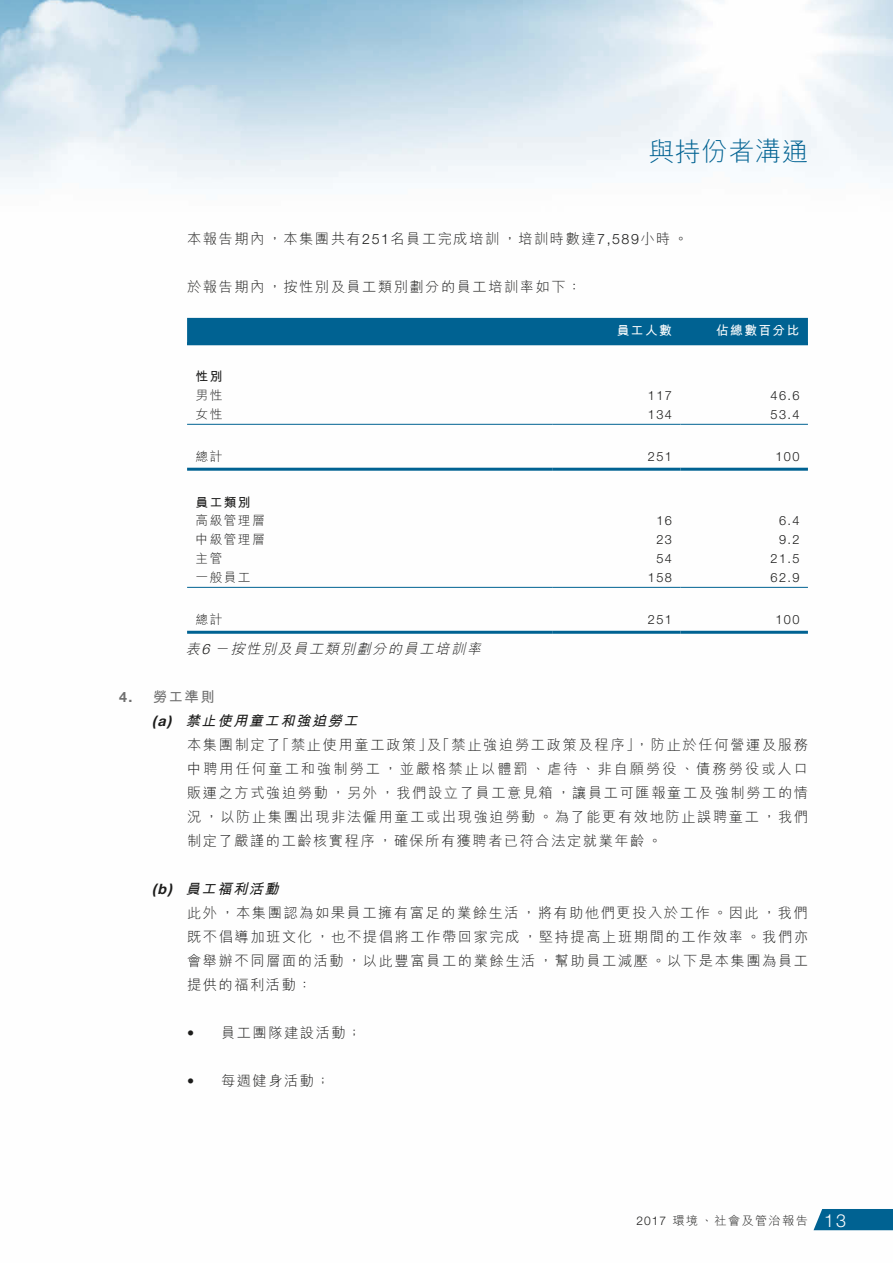
<style>
.page{position:relative;width:893px;height:1263px;background:#fff}
.page>*{position:absolute;margin:0;border:0;box-sizing:border-box;transform-origin:0 0}
.t1{font:300 26.25px "M Hei HK";letter-spacing:.015em;color:#006292}
.t2{font:300 14.25px/24px "M Hei HK";letter-spacing:.11em;color:#1c1c1b}
.t3{font:300 14.25px "M Hei HK";letter-spacing:.14em;color:#1c1c1b}
.t4{font:italic 300 14.25px "M Hei HK";color:#1c1c1b}
.t5{font:italic 700 14.25px "M Hei HK";color:#1c1c1b}
.t6{font:700 14.25px "M Hei HK";color:#6f6f6f}
.t7{font:300 12.75px "Helvetica Neue LT Std";letter-spacing:.105em;color:#1c1c1b}
.t8{font:300 12.75px "M Hei HK";letter-spacing:.105em;color:#1c1c1b}
.t9{font:700 12.75px "M Hei HK";letter-spacing:.105em;color:#fff}
.t10{font:700 12.75px "M Hei HK";letter-spacing:.105em;color:#1c1c1b}
.t11{font:300 12px "M Hei HK";letter-spacing:.105em;color:#1c1c1b}
.s1{font-family:"Helvetica Neue LT Std"}
.s2{font-family:"Helvetica Neue LT Std";font-weight:700;font-style:italic}
.s3{font-weight:700;font-style:italic}
.s4{font-family:"Helvetica Neue LT Std";font-size:18px;color:#fff}
</style>
<div class="page">
<img style="left:0;top:0;width:893px;height:1231px">
<div style="left:813px;top:1209px;width:80px;height:21px;background:#006292"></div>
<div style="left:187px;top:318px;width:621px;height:24px;background:#006292"></div>
<hr style="left:187px;top:342px;width:366px;height:3px;background:#006292">
<hr style="left:553px;top:342px;width:127px;height:3px;background:#006292">
<hr style="left:680px;top:342px;width:128px;height:3px;background:#006292">
<hr style="left:187px;top:424px;width:366px;height:1px;background:#006292">
<hr style="left:553px;top:424px;width:127px;height:1px;background:#006292">
<hr style="left:680px;top:424px;width:128px;height:1px;background:#006292">
<hr style="left:187px;top:468px;width:366px;height:3px;background:#006292">
<hr style="left:553px;top:468px;width:127px;height:3px;background:#006292">
<hr style="left:680px;top:468px;width:128px;height:3px;background:#006292">
<hr style="left:187px;top:587px;width:366px;height:1px;background:#006292">
<hr style="left:553px;top:587px;width:127px;height:1px;background:#006292">
<hr style="left:680px;top:587px;width:128px;height:1px;background:#006292">
<hr style="left:187px;top:631px;width:366px;height:3px;background:#006292">
<hr style="left:553px;top:631px;width:127px;height:3px;background:#006292">
<hr style="left:680px;top:631px;width:128px;height:3px;background:#006292">
<h1 class="t1" style="left:648px;top:133px;width:161px">與持份者溝通</h1>
<p class="t2" style="left:187px;top:226px;width:502px">本報告期內，本集團共有<span class="s1">251</span>名員工完成培訓，培訓時數達<span class="s1">7,589</span>小時。</p>
<p class="t2" style="left:187px;top:274px;width:396px">於報告期內，按性別及員工類別劃分的員工培訓率如下：</p>
<p class="t9" style="left:617px;top:321px;width:57px">員工人數</p>
<p class="t9" style="left:716px;top:321px;width:85px">佔總數百分比</p>
<p class="t10" style="left:196px;top:367px;width:28px">性別</p>
<p class="t8" style="left:196px;top:386px;width:28px">男性</p>
<p class="t7" style="left:648px;top:387px;width:25px">117</p>
<p class="t7" style="left:771px;top:387px;width:30px">46.6</p>
<p class="t8" style="left:196px;top:405px;width:28px">女性</p>
<p class="t7" style="left:648px;top:406px;width:25px">134</p>
<p class="t7" style="left:771px;top:406px;width:30px">53.4</p>
<p class="t8" style="left:196px;top:447px;width:28px">總計</p>
<p class="t7" style="left:648px;top:448px;width:25px">251</p>
<p class="t7" style="left:775px;top:448px;width:25px">100</p>
<p class="t10" style="left:196px;top:493px;width:57px">員工類別</p>
<p class="t8" style="left:196px;top:512px;width:71px">高級管理層</p>
<p class="t7" style="left:656px;top:513px;width:17px">16</p>
<p class="t7" style="left:779px;top:513px;width:22px">6.4</p>
<p class="t8" style="left:196px;top:530px;width:71px">中級管理層</p>
<p class="t7" style="left:656px;top:532px;width:17px">23</p>
<p class="t7" style="left:779px;top:532px;width:22px">9.2</p>
<p class="t8" style="left:196px;top:549px;width:28px">主管</p>
<p class="t7" style="left:656px;top:550px;width:17px">54</p>
<p class="t7" style="left:771px;top:550px;width:30px">21.5</p>
<p class="t8" style="left:196px;top:568px;width:57px">一般員工</p>
<p class="t7" style="left:648px;top:569px;width:25px">158</p>
<p class="t7" style="left:771px;top:569px;width:30px">62.9</p>
<p class="t8" style="left:196px;top:610px;width:28px">總計</p>
<p class="t7" style="left:648px;top:611px;width:25px">251</p>
<p class="t7" style="left:775px;top:611px;width:25px">100</p>
<p class="t4" style="left:186px;top:639px;width:301px">表<span class="s1">6</span> －按性別及員工類別劃分的員工培訓率</p>
<p class="t6" style="left:119px;top:686px;width:97px"><span class="s1">4.</span> 勞工準則</p>
<p class="t5" style="left:152px;top:710px;width:212px"><span class="s1">(a)</span> 禁止使用童工和強迫勞工</p>
<p class="t2" style="left:187px;top:732px;width:622px">本集團制定了「禁止使用童工政策」及「禁止強迫勞工政策及程序」，防止於任何營運及服務</p>
<p class="t3" style="left:187px;top:759px;width:622px">中聘用任何童工和強制勞工，並嚴格禁止以體罰、虐待、非自願勞役、債務勞役或人口</p>
<p class="t2" style="left:187px;top:780px;width:622px">販運之方式強迫勞動，另外，我們設立了員工意見箱，讓員工可匯報童工及強制勞工的情</p>
<p class="t2" style="left:187px;top:804px;width:622px">況，以防止集團出現非法僱用童工或出現強迫勞動。為了能更有效地防止誤聘童工，我們</p>
<p class="t2" style="left:187px;top:828px;width:476px">制定了嚴謹的工齡核實程序，確保所有獲聘者已符合法定就業年齡。</p>
<p class="t2" style="left:187px;top:876px;width:622px;text-indent:-35px"><span class="s2">(b)</span> <span class="s3">員工福利活動<br></span>此外，本集團認為如果員工擁有富足的業餘生活，將有助他們更投入於工作。因此，我們既不倡導加班文化，也不提倡將工作帶回家完成，堅持提高上班期間的工作效率。我們亦會舉辦不同層面的活動，以此豐富員工的業餘生活，幫助員工減壓。以下是本集團為員工提供的福利活動：</p>
<p class="t2" style="left:187px;top:1020px;width:176px"><span class="s1">•</span> 員工團隊建設活動；</p>
<p class="t2" style="left:187px;top:1068px;width:144px"><span class="s1">•</span> 每週健身活動；</p>
<p class="t11" style="left:636px;top:1212px;width:211px"><span class="s1">2017</span> 環境、社會及管治報告 <span class="s4">13</span></p>
</div>
